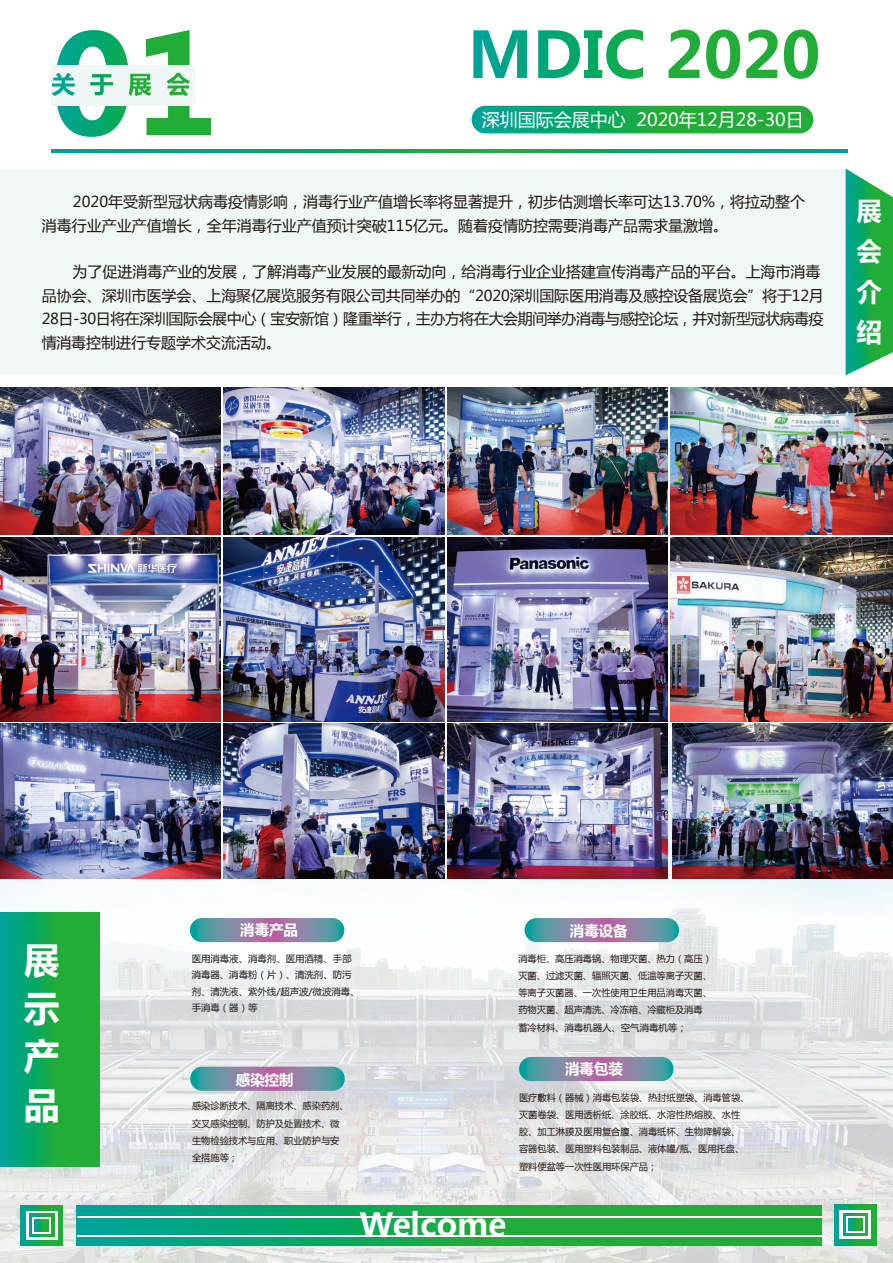
<style>
.page{position:relative;width:893px;height:1263px;background:#fff}
.page>*{position:absolute;margin:0;border:0;box-sizing:border-box;transform-origin:0 0}
.t1{font:700 36px/48.3px "Microsoft Ya Hei";color:#fff;text-align:justify}
.t2{font:700 31.5px "Microsoft Ya Hei";color:#fdfdfe}
.t3{font:700 25.5px/40.3px "Microsoft Ya Hei";color:#fff;text-align:justify}
.t4{font:18px "Microsoft Ya Hei";color:#fff}
.t5{font:15px/23.4px "Microsoft Ya Hei";letter-spacing:-.005em;color:#221815}
.t6{font:700 14.4px "Microsoft Ya Hei";color:#fff}
.t7{font:9.45px/17.2px "Microsoft Ya Hei";color:#221815}
.t8{font:9.45px/16.5px "Microsoft Ya Hei";color:#1a1b1b}
.s1{color:#1a1b1b}
</style>
<div class="page">
<img style="left:0;top:742px;width:892px;height:521px">
<svg style="left:51px;top:150px;width:796px;height:3px;background:#07a76a"></svg>
<svg style="left:52px;top:30px;width:159px;height:107px"></svg>
<svg style="left:472px;top:106px;width:341px;height:27px;background:#13a953"></svg>
<svg style="left:473px;top:30px;width:54px;height:48px"></svg>
<svg style="left:538px;top:30px;width:105px;height:49px"></svg>
<svg style="left:668px;top:30px;width:32px;height:48px"></svg>
<svg style="left:706px;top:30px;width:34px;height:49px"></svg>
<svg style="left:746px;top:30px;width:32px;height:48px"></svg>
<svg style="left:784px;top:30px;width:34px;height:49px"></svg>
<div style="left:0;top:169px;width:846px;height:205px;background:#eff8f5"></div>
<svg style="left:846px;top:168px;width:47px;height:207px;background:#30b46c"></svg>
<svg style="left:1px;top:912px;width:98px;height:254px;background:#12a954"></svg>
<svg style="left:21px;top:1205px;width:42px;height:40px"></svg>
<svg style="left:26px;top:1211px;width:31px;height:29px"></svg>
<svg style="left:30px;top:1214px;width:24px;height:22px"></svg>
<svg style="left:33px;top:1217px;width:18px;height:16px"></svg>
<svg style="left:35px;top:1219px;width:14px;height:12px"></svg>
<svg style="left:77px;top:1205px;width:745px;height:40px;background:#13a953"></svg>
<hr style="left:77px;top:1216px;width:745px;height:2px;background:#fff">
<hr style="left:77px;top:1235px;width:745px;height:2px;background:#fff">
<svg style="left:834px;top:1204px;width:42px;height:41px"></svg>
<div style="left:839px;top:1210px;width:32px;height:29px;background:#fff"></div>
<svg style="left:843px;top:1213px;width:25px;height:23px"></svg>
<svg style="left:846px;top:1216px;width:19px;height:17px"></svg>
<svg style="left:848px;top:1219px;width:14px;height:12px"></svg>
<svg style="left:190px;top:918px;width:154px;height:24px;background:#7d87a4"></svg>
<svg style="left:524px;top:918px;width:155px;height:24px;background:#7c87a4"></svg>
<svg style="left:519px;top:1057px;width:155px;height:24px;background:#7c87a4"></svg>
<svg style="left:190px;top:1067px;width:155px;height:24px;background:#7d88a5"></svg>
<img style="left:671px;top:387px;width:221px;height:147px">
<img style="left:224px;top:387px;width:220px;height:147px">
<img style="left:447px;top:387px;width:221px;height:147px">
<img style="left:0;top:387px;width:221px;height:147px">
<img style="left:224px;top:538px;width:220px;height:184px">
<img style="left:671px;top:538px;width:222px;height:183px">
<img style="left:447px;top:538px;width:221px;height:183px">
<img style="left:0;top:538px;width:221px;height:183px">
<img style="left:0;top:724px;width:221px;height:154px">
<img style="left:224px;top:724px;width:220px;height:154px">
<img style="left:447px;top:724px;width:221px;height:154px">
<img style="left:672px;top:724px;width:221px;height:154px">
<p class="t4" style="left:482px;top:107px;width:323px">深圳国际会展中心 2020年12月28-30日</p>
<p class="t5" style="left:73px;top:190px;width:734px">2020年受新型冠状病毒疫情影响，消毒行业产值增长率将显著提升，初步估测增长率可达13.70%，将拉动整个</p>
<h3 class="t3" style="left:856px;top:190px;width:27px">展会介绍</h3>
<p class="t5" style="left:42px;top:213px;width:688px">消毒行业产业产值增长，全年消毒行业产值预计突破115亿元。随着疫情防控需要消毒产品需求量激增。</p>
<p class="t5" style="left:42px;top:260px;width:783px;text-indent:31px">为了促进消毒产业的发展，了解消毒产业发展的最新动向，给消毒行业企业搭建宣传消毒产品的平台。上海市消毒品协会、深圳市医学会、上海聚亿展览服务有限公司共同举办的“2020深圳国际医用消毒及感控设备展览会”将于12月28日-30日将在深圳国际会展中心（宝安新馆）隆重举行，主办方将在大会期间举办消毒与感控论坛，并对新型冠状病毒疫情消毒控制进行专题学术交流活动。</p>
<p class="t6" style="left:240px;top:919px;width:59px">消毒产品</p>
<p class="t6" style="left:570px;top:920px;width:59px">消毒设备</p>
<h1 class="t1" style="left:24px;top:934px;width:37px">展示产品</h1>
<p class="t8" style="left:192px;top:950px;width:169px">医用消毒液、消毒剂、医用酒精、手部消毒器、消毒粉（片）、清洗剂、防污剂、清洗液、紫外线/超声波/微波消毒、手消毒（器）等</p>
<p class="t7" style="left:518px;top:949px;width:195px">消毒柜、高压消毒锅、物理灭菌、热力（高压）灭菌、过滤灭菌、辐照灭菌、低温等离子灭菌、等离子灭菌器、一次性使用卫生用品消毒灭菌、药物灭菌、超声清洗、冷冻箱、冷藏柜及消毒蓄冷材料、<span class="s1">消毒机器人、空气消毒机等；</span></p>
<p class="t6" style="left:565px;top:1059px;width:59px">消毒包装</p>
<p class="t6" style="left:236px;top:1069px;width:59px">感染控制</p>
<p class="t7" style="left:192px;top:1097px;width:158px">感染诊断技术、隔离技术、感染药剂、交叉感染控制、防护及处置技术、微生物检验技术与应用、职业防护与安全措施等；</p>
<p class="t7" style="left:519px;top:1088px;width:232px">医疗敷料（器械）消毒包装袋、热封纸塑袋、消毒管袋、灭菌卷袋、医用透析纸、涂胶纸、水溶性热熔胶、水性胶、加工淋膜及医用复合腹、消毒纸杯、生物降解袋、容器包装、医用塑料包装制品、液体罐/瓶、医用托盘、塑料便盆等一次性医用环保产品；</p>
<h2 class="t2" style="left:357px;top:1198px;width:148px">Welcome</h2>
<h2 class="t2" style="left:359px;top:1202px;width:148px">Welcome</h2>
</div>
